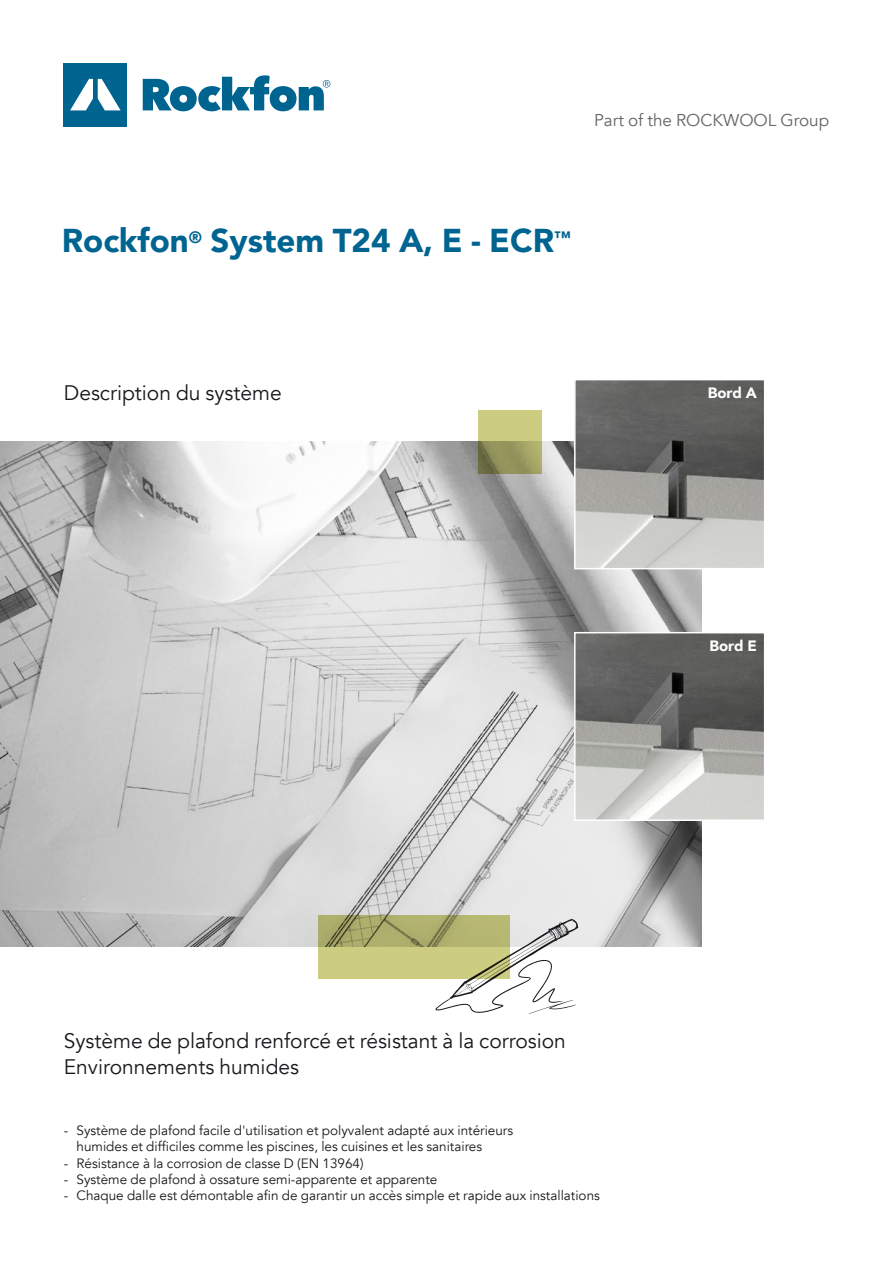
<style>
.page{position:relative;width:893px;height:1263px;background:#fff}
.page>*{position:absolute;margin:0;border:0;box-sizing:border-box;transform-origin:0 0}
.t1{font:900 33px "Avenir";color:#006490}
.t2{font:21px/25.2px "Avenir";color:#1a171c}
.t3{font:17.1px "Avenir";color:#646567}
.t4{font:900 15px "Avenir";color:#fff}
.t5{font:13.5px/16.2px "Avenir";color:#1a171c}
</style>
<div class="page">
<img style="left:0;top:442px;width:702px;height:504px">
<svg style="left:435px;top:919px;width:143px;height:95px"></svg>
<svg style="left:478px;top:410px;width:64px;height:64px;background:#adae6c"></svg>
<svg style="left:143px;top:75px;width:187px;height:36px"></svg>
<div style="left:64px;top:63px;width:63px;height:63px;background:#006490"></div>
<svg style="left:70px;top:79px;width:51px;height:31px"></svg>
<svg style="left:319px;top:915px;width:191px;height:63px;background:#b7b872"></svg>
<img style="left:577px;top:382px;width:185px;height:184px">
<div style="left:574px;top:379px;width:191px;height:190px;border:2px solid #fff"></div>
<img style="left:577px;top:635px;width:185px;height:183px">
<div style="left:574px;top:632px;width:191px;height:189px;border:2px solid #fff"></div>
<p class="t3" style="left:594px;top:110px;width:237px">Part of the ROCKWOOL Group</p>
<h1 class="t1" style="left:62px;top:213px;width:510px">Rockfon<sup>®</sup> System T24 A, E - ECR<sup>™</sup></h1>
<h2 class="t2" style="left:64px;top:380px;width:219px">Description du système</h2>
<p class="t4" style="left:708px;top:380px;width:51px">Bord A</p>
<p class="t4" style="left:709px;top:633px;width:49px">Bord E</p>
<h2 class="t2" style="left:64px;top:1029px;width:504px">Système de plafond renforcé et résistant à la corrosion<br>Environnements humides</h2>
<p class="t5" style="left:77px;top:1122px;width:438px;text-indent:-13px">- Système de plafond facile d'utilisation et polyvalent adapté aux intérieurs humides et difficiles comme les piscines, les cuisines et les sanitaires</p>
<p class="t5" style="left:64px;top:1155px;width:301px">- Résistance à la corrosion de classe D (EN 13964)</p>
<p class="t5" style="left:64px;top:1171px;width:375px">- Système de plafond à ossature semi-apparente et apparente</p>
<p class="t5" style="left:64px;top:1187px;width:538px">- Chaque dalle est démontable afin de garantir un accès simple et rapide aux installations</p>
</div>
